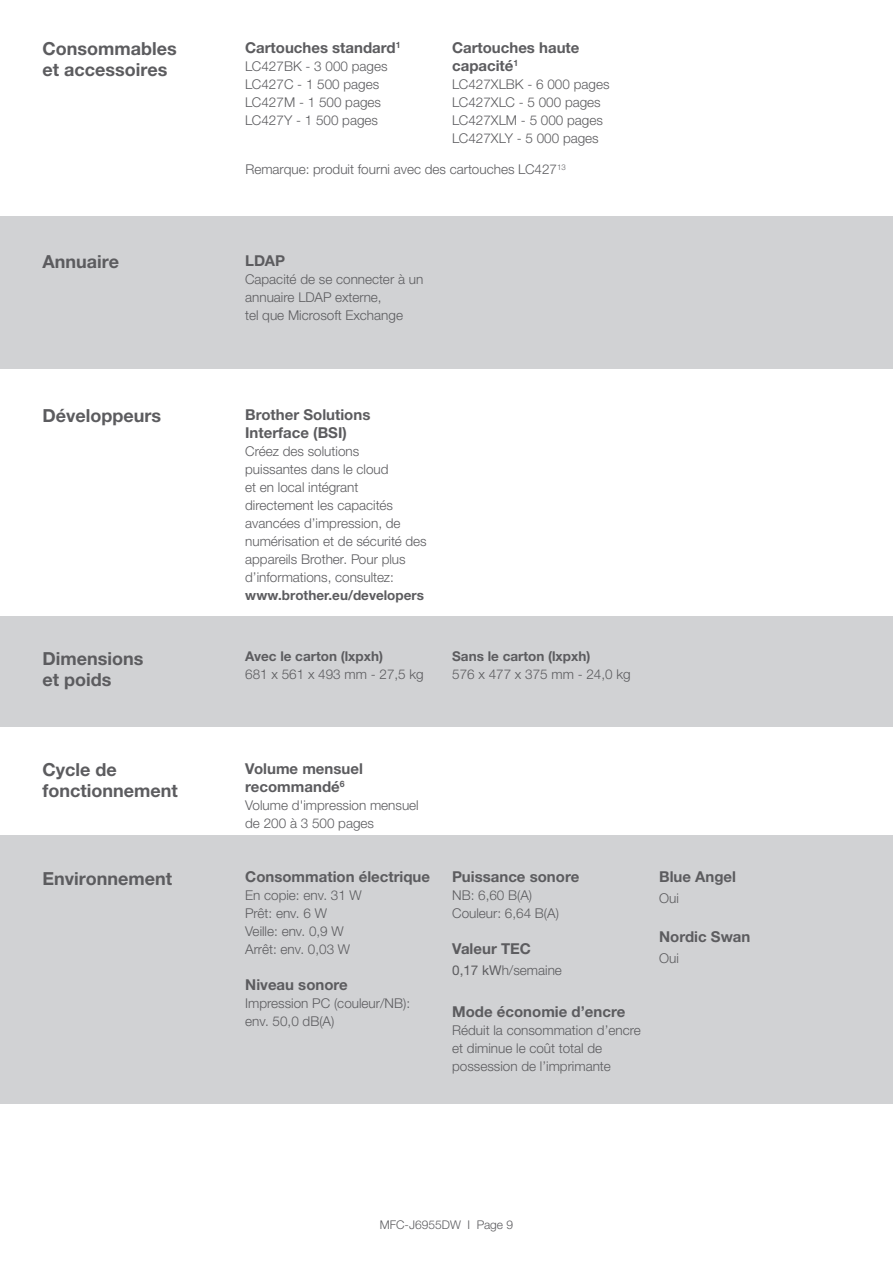
<style>
.page{position:relative;width:893px;height:1263px;background:#fff}
.page>*{position:absolute;margin:0;border:0;box-sizing:border-box;transform-origin:0 0}
.t1{font:700 18px/21px "Helvetica Neue LTW1 G";color:#5c5c5f}
.t2{font:700 15px/18px "Helvetica Neue LTW1 G";color:#5c5c5f}
.t3{font:300 13.5px/18px "Helvetica Neue LTW1 G";color:#5c5c5f}
.t4{font:700 13.5px "Helvetica Neue LTW1 G";color:#5c5c5f}
.t5{font:300 12px "Helvetica Neue LTW1 G";color:#5c5c5f}
.s1{font-weight:400}
</style>
<div class="page">
<div style="left:0;top:836px;width:893px;height:268px;background:#d1d2d4"></div>
<div style="left:0;top:617px;width:893px;height:110px;background:#d1d2d4"></div>
<div style="left:0;top:216px;width:893px;height:153px;background:#d1d2d4"></div>
<h1 class="t1" style="left:43px;top:38px;width:136px">Consommables et accessoires</h1>
<p class="t2" style="left:245px;top:39px;width:157px">Cartouches standard<sup>1</sup></p>
<p class="t3" style="left:245px;top:57px;width:144px">LC427BK - 3 000 pages<br>LC427C - 1 500 pages<br>LC427M - 1 500 pages<br>LC427Y - 1 500 pages</p>
<p class="t2" style="left:452px;top:39px;width:129px">Cartouches haute capacité<sup>1</sup></p>
<p class="t3" style="left:452px;top:75px;width:159px">LC427XLBK - 6 000 pages<br>LC427XLC - 5 000 pages<br>LC427XLM - 5 000 pages<br>LC427XLY - 5 000 pages</p>
<p class="t3" style="left:245px;top:160px;width:322px">Remarque: produit fourni avec des cartouches LC427<sup>13</sup></p>
<h1 class="t1" style="left:43px;top:251px;width:78px">Annuaire</h1>
<p class="t2" style="left:245px;top:251px;width:41px">LDAP</p>
<p class="t3" style="left:245px;top:270px;width:180px">Capacité de se connecter à un annuaire LDAP externe,<br>tel que Microsoft Exchange</p>
<h1 class="t1" style="left:43px;top:405px;width:120px">Développeurs</h1>
<p class="t2" style="left:245px;top:405px;width:127px">Brother Solutions<br>Interface (BSI)</p>
<p class="t3" style="left:245px;top:442px;width:183px">Créez des solutions<br>puissantes dans le cloud<br>et en local intégrant directement les capacités avancées d’impression, de numérisation et de sécurité des appareils Brother. Pour plus d’informations, consultez:</p>
<p class="t4" style="left:245px;top:586px;width:180px">www.brother.eu/developers</p>
<h1 class="t1" style="left:43px;top:647px;width:102px">Dimensions et poids</h1>
<p class="t4" style="left:245px;top:648px;width:139px">Avec le carton (lxpxh)</p>
<p class="t3" style="left:245px;top:665px;width:180px">681 x 561 x 493 mm - 27,5 kg</p>
<p class="t4" style="left:452px;top:648px;width:140px">Sans le carton (lxpxh)</p>
<p class="t3" style="left:452px;top:665px;width:180px">576 x 477 x 375 mm - 24,0 kg</p>
<h1 class="t1" style="left:43px;top:759px;width:137px">Cycle de fonctionnement</h1>
<p class="t2" style="left:245px;top:760px;width:119px">Volume mensuel recommandé<sup>6</sup></p>
<p class="t3" style="left:245px;top:796px;width:175px">Volume d'impression mensuel de 200 à 3 500 pages</p>
<h1 class="t1" style="left:43px;top:867px;width:131px">Environnement</h1>
<p class="t2" style="left:245px;top:868px;width:186px">Consommation électrique</p>
<p class="t3" style="left:245px;top:887px;width:118px">En copie: env. 31 W<br>Prêt: env. 6 W<br>Veille: env. 0,9 W<br>Arrêt: env. 0,03 W</p>
<p class="t2" style="left:245px;top:976px;width:104px">Niveau sonore</p>
<p class="t3" style="left:245px;top:995px;width:166px">Impression PC (couleur/NB): env. 50,0 dB(A)</p>
<p class="t2" style="left:452px;top:868px;width:129px">Puissance sonore</p>
<p class="t3" style="left:452px;top:887px;width:108px">NB: 6,60 B(A)<br>Couleur: 6,64 B(A)</p>
<p class="t2" style="left:452px;top:940px;width:80px">Valeur TEC</p>
<p class="t3" style="left:452px;top:962px;width:111px"><span class="s1">0,17 kW</span>h/semaine</p>
<p class="t2" style="left:452px;top:1003px;width:175px">Mode économie d’encre</p>
<p class="t3" style="left:452px;top:1022px;width:190px">Réduit la consommation d’encre et diminue le coût total de possession de l’imprimante</p>
<p class="t2" style="left:659px;top:868px;width:78px">Blue Angel</p>
<p class="t3" style="left:659px;top:890px;width:21px">Oui</p>
<p class="t2" style="left:659px;top:928px;width:93px">Nordic Swan</p>
<p class="t3" style="left:659px;top:950px;width:21px">Oui</p>
<p class="t5" style="left:380px;top:1217px;width:135px">MFC-J6955DW I Page 9</p>
</div>
